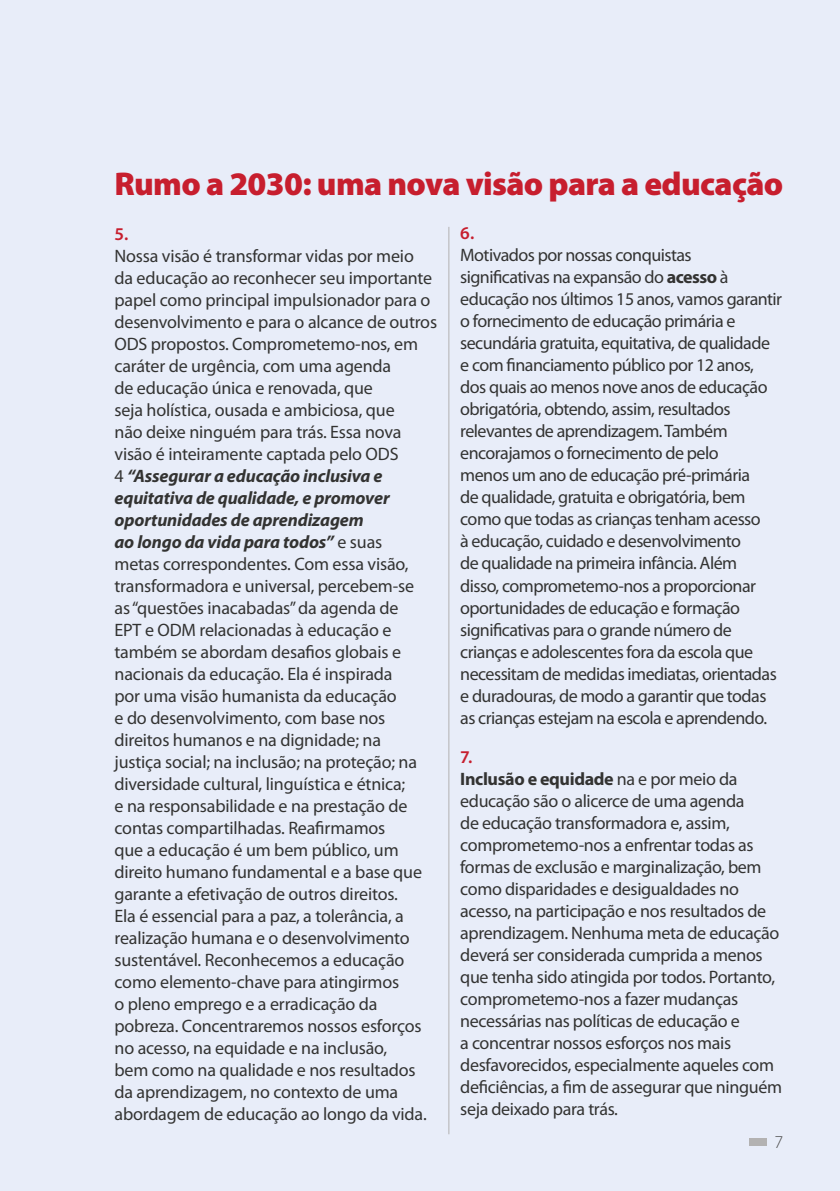
<style>
.page{position:relative;width:840px;height:1191px;background:#fff}
.page>*{position:absolute;margin:0;border:0;box-sizing:border-box;transform-origin:0 0}
.t1{font:900 33px "Myriad Pro";letter-spacing:-.02em;color:#c71e2e}
.t2{font:18px/22px "Myriad Pro";letter-spacing:-.02em;color:#333332}
.t3{font:600 18px "Myriad Pro";color:#c71e2e}
.t4{font:300 18px "Myriad Pro";color:#4a4a49}
.s1{font-weight:700;font-style:italic}
.s2{font-weight:700}
.s3{font-weight:600;color:#c71e2e}
</style>
<div class="page">
<div style="left:0;top:0;width:839px;height:1191px;background:#e8edf9"></div>
<div style="left:749px;top:1138px;width:17px;height:7px;background:#b3b2b2"></div>
<hr style="left:448px;top:227px;width:1px;height:907px;background:#b3b2b2">
<h1 class="t1" style="left:114px;top:162px;width:670px">Rumo a 2030: uma nova visão para a educação</h1>
<p class="t3" style="left:114px;top:222px;width:15px">5.</p>
<p class="t2" style="left:114px;top:244px;width:324px">Nossa visão é transformar vidas por meio<br>da educação ao reconhecer seu importante papel como principal impulsionador para o desenvolvimento e para o alcance de outros ODS propostos. Comprometemo-nos, em caráter de urgência, com uma agenda<br>de educação única e renovada, que<br>seja holística, ousada e ambiciosa, que<br>não deixe ninguém para trás. Essa nova visão é inteiramente captada pelo ODS<br>4 <span class="s1">“Assegurar a educação inclusiva e equitativa de qualidade, e promover oportunidades de aprendizagem<br>ao longo da vida para todos”</span> e suas<br>metas correspondentes. Com essa visão, transformadora e universal, percebem-se<br>as “questões inacabadas” da agenda de<br>EPT e ODM relacionadas à educação e também se abordam desafios globais e nacionais da educação. Ela é inspirada<br>por uma visão humanista da educação<br>e do desenvolvimento, com base nos direitos humanos e na dignidade; na<br>justiça social; na inclusão; na proteção; na diversidade cultural, linguística e étnica;<br>e na responsabilidade e na prestação de contas compartilhadas. Reafirmamos<br>que a educação é um bem público, um direito humano fundamental e a base que garante a efetivação de outros direitos.<br>Ela é essencial para a paz, a tolerância, a realização humana e o desenvolvimento sustentável. Reconhecemos a educação como elemento-chave para atingirmos<br>o pleno emprego e a erradicação da pobreza. Concentraremos nossos esforços no acesso, na equidade e na inclusão,<br>bem como na qualidade e nos resultados da aprendizagem, no contexto de uma abordagem de educação ao longo da vida.</p>
<p class="t3" style="left:460px;top:222px;width:16px">6.</p>
<p class="t2" style="left:460px;top:244px;width:323px">Motivados por nossas conquistas significativas na expansão do <span class="s2">acesso</span> à educação nos últimos 15 anos, vamos garantir o fornecimento de educação primária e secundária gratuita, equitativa, de qualidade e com financiamento público por 12 anos, dos quais ao menos nove anos de educação obrigatória, obtendo, assim, resultados relevantes de aprendizagem. Também encorajamos o fornecimento de pelo<br>menos um ano de educação pré-primária<br>de qualidade, gratuita e obrigatória, bem como que todas as crianças tenham acesso<br>à educação, cuidado e desenvolvimento<br>de qualidade na primeira infância. Além<br>disso, comprometemo-nos a proporcionar oportunidades de educação e formação significativas para o grande número de crianças e adolescentes fora da escola que necessitam de medidas imediatas, orientadas e duradouras, de modo a garantir que todas as crianças estejam na escola e aprendendo.</p>
<p class="t2" style="left:460px;top:745px;width:323px"><span class="s3">7.<br></span><span class="s2">Inclusão e equidade</span> na e por meio da educação são o alicerce de uma agenda<br>de educação transformadora e, assim, comprometemo-nos a enfrentar todas as formas de exclusão e marginalização, bem como disparidades e desigualdades no acesso, na participação e nos resultados de aprendizagem. Nenhuma meta de educação deverá ser considerada cumprida a menos que tenha sido atingida por todos. Portanto, comprometemo-nos a fazer mudanças necessárias nas políticas de educação e<br>a concentrar nossos esforços nos mais desfavorecidos, especialmente aqueles com deficiências, a fim de assegurar que ninguém seja deixado para trás.</p>
<p class="t4" style="left:774px;top:1131px;width:10px">7</p>
</div>
